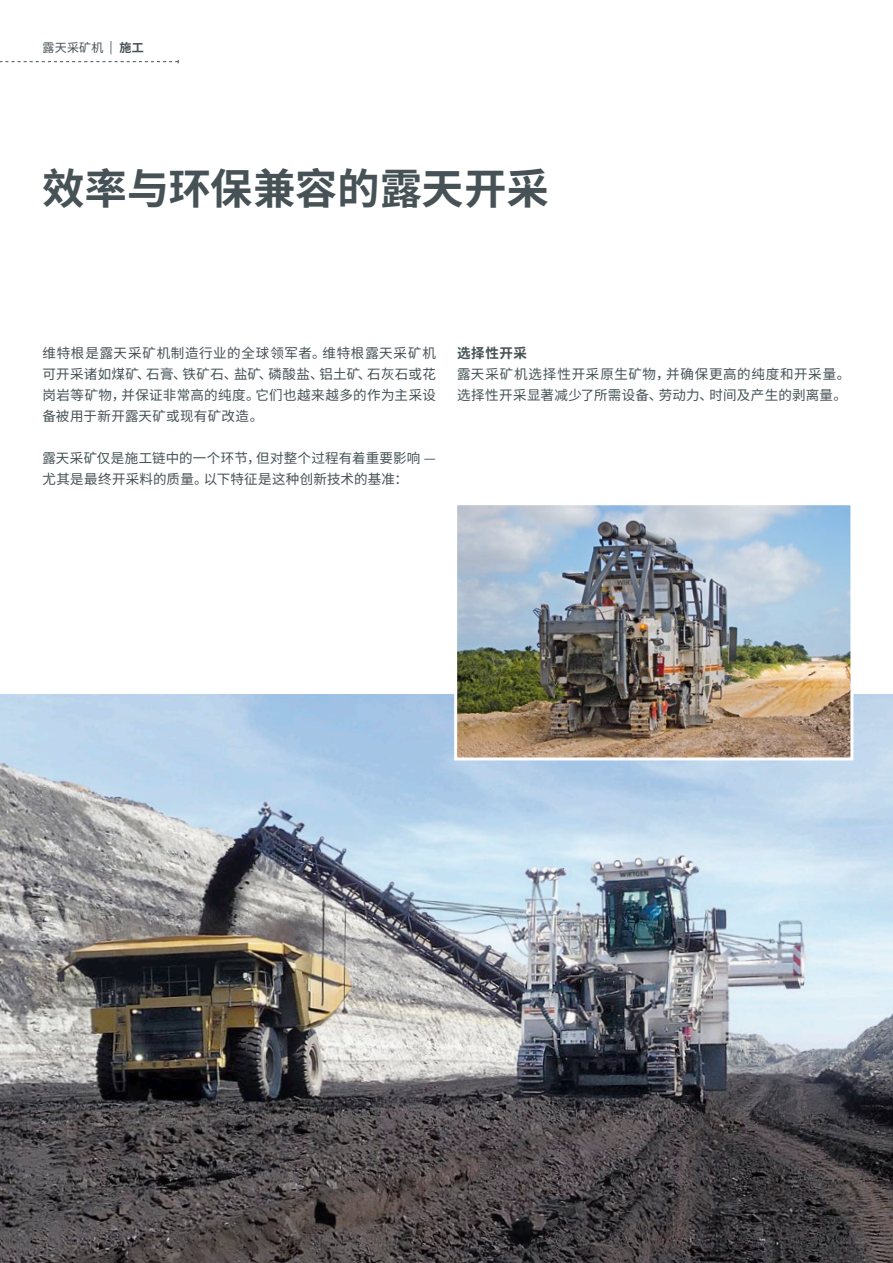
<style>
.page{position:relative;width:893px;height:1263px;background:#fff}
.page>*{position:absolute;margin:0;border:0;box-sizing:border-box;transform-origin:0 0}
.t1{font:700 42px "Source Han Sans SC";letter-spacing:.01em;color:#465256}
.t2{font:13.5px/21px "Source Han Sans SC";letter-spacing:.025em;color:#465256}
.t3{font:700 13.5px "Source Han Sans SC";letter-spacing:.04em;color:#465256}
.t4{font:12px "Source Han Sans SC";letter-spacing:.02em;color:#465256}
.s1{font-weight:700}
</style>
<div class="page">
<svg style="left:0;top:60px;width:179px;height:3px"></svg>
<img style="left:0;top:694px;width:893px;height:569px">
<img style="left:453px;top:505px;width:402px;height:257px">
<p class="t4" style="left:43px;top:41px;width:103px">露天采矿机 | <span class="s1">施工</span></p>
<h1 class="t1" style="left:43px;top:165px;width:508px">效率与环保兼容的露天开采</h1>
<p class="t2" style="left:43px;top:343px;width:395px;text-align:justify">维特根是露天采矿机制造行业的全球领军者。维特根露天采矿机可开采诸如煤矿、石膏、铁矿石、盐矿、磷酸盐、铝土矿、石灰石或花岗岩等矿物，并保证非常高的纯度。它们也越来越多的作为主采设备被用于新开露天矿或现有矿改造。</p>
<p class="t2" style="left:43px;top:448px;width:395px">露天采矿仅是施工链中的一个环节，但对整个过程有着重要影响 —尤其是最终开采料的质量。以下特征是这种创新技术的基准：</p>
<p class="t3" style="left:457px;top:346px;width:71px">选择性开采</p>
<p class="t2" style="left:457px;top:364px;width:395px">露天采矿机选择性开采原生矿物，并确保更高的纯度和开采量。选择性开采显著减少了所需设备、劳动力、时间及产生的剥离量。</p>
</div>
